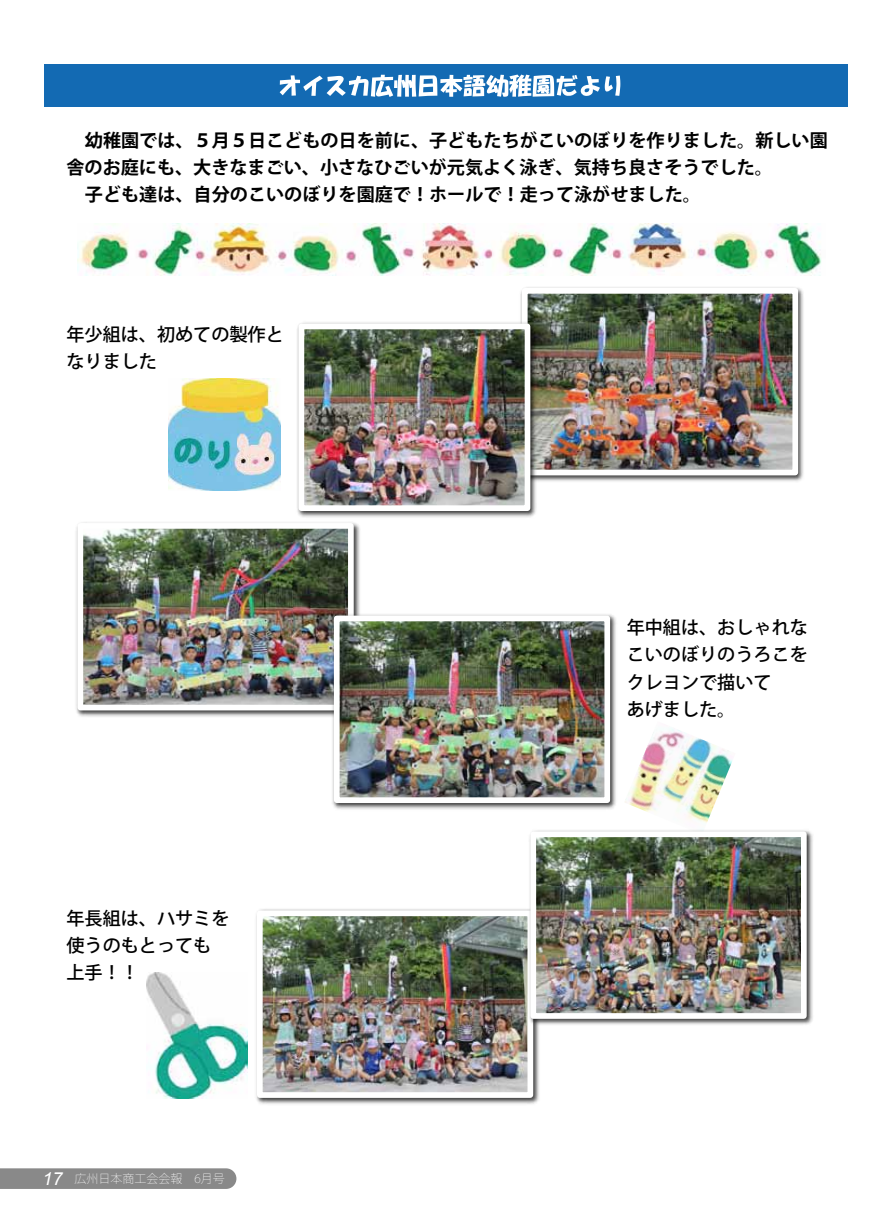
<style>
.page{position:relative;width:893px;height:1212px;background:#fff}
.page>*{position:absolute;margin:0;border:0;box-sizing:border-box;transform-origin:0 0}
.t1{font:700 18.15px "Koz Go Pr 6 N";color:#000}
.t2{font:500 18.15px/27px "Koz Go Pr 6 N";color:#000}
.t3{font:200 12px "Koz Go Pro";color:#fff}
.s1{font-family:"Arial";font-weight:400;font-style:italic;font-size:18px}
</style>
<div class="page">
<div style="left:0;top:1168px;width:236px;height:21px;background:#898989"></div>
<div style="left:45px;top:65px;width:803px;height:42px;background:#136ab3"></div>
<img style="left:78px;top:224px;width:744px;height:52px">
<img style="left:168px;top:379px;width:75px;height:111px">
<img style="left:625px;top:728px;width:107px;height:85px">
<img style="left:147px;top:973px;width:97px;height:125px">
<svg style="left:280px;top:75px;width:340px;height:22px"></svg>
<img style="left:495px;top:265px;width:324px;height:217px">
<img style="left:529px;top:295px;width:262px;height:173px">
<div style="left:522px;top:288px;width:276px;height:187px;border:6px solid #fff"></div>
<img style="left:76px;top:522px;width:284px;height:195px">
<img style="left:84px;top:530px;width:263px;height:173px">
<div style="left:77px;top:523px;width:277px;height:187px;border:6px solid #fff"></div>
<img style="left:330px;top:610px;width:286px;height:200px">
<img style="left:341px;top:623px;width:262px;height:173px">
<div style="left:334px;top:616px;width:276px;height:187px;border:6px solid #fff"></div>
<img style="left:244px;top:909px;width:295px;height:195px">
<img style="left:264px;top:917px;width:262px;height:174px">
<div style="left:257px;top:910px;width:276px;height:188px;border:6px solid #fff"></div>
<img style="left:503px;top:813px;width:310px;height:216px">
<img style="left:537px;top:838px;width:263px;height:174px">
<div style="left:530px;top:831px;width:277px;height:188px;border:6px solid #fff"></div>
<img style="left:243px;top:318px;width:295px;height:200px">
<img style="left:306px;top:331px;width:217px;height:173px">
<div style="left:299px;top:324px;width:231px;height:187px;border:6px solid #fff"></div>
<p class="t1" style="left:85px;top:130px;width:744px">幼稚園では、５月５日こどもの日を前に、子どもたちがこいのぼりを作りました。新しい園</p>
<p class="t1" style="left:66px;top:157px;width:708px">舎のお庭にも、大きなまごい、小さなひごいが元気よく泳ぎ、気持ち良さそうでした。</p>
<p class="t1" style="left:85px;top:185px;width:617px">子ども達は、自分のこいのぼりを園庭で！ホールで！走って泳がせました。</p>
<p class="t2" style="left:66px;top:321px;width:219px">年少組は、初めての製作となりました</p>
<p class="t2" style="left:66px;top:905px;width:165px">年長組は、ハサミを使うのもとっても上手！！</p>
<p class="t3" style="left:43px;top:1170px;width:196px"><span class="s1">17</span>　広州日本商工会会報　6月号　</p>
<p class="t2" style="left:627px;top:615px;width:183px">年中組は、おしゃれなこいのぼりのうろこをクレヨンで描いて<br>あげました。</p>
</div>
